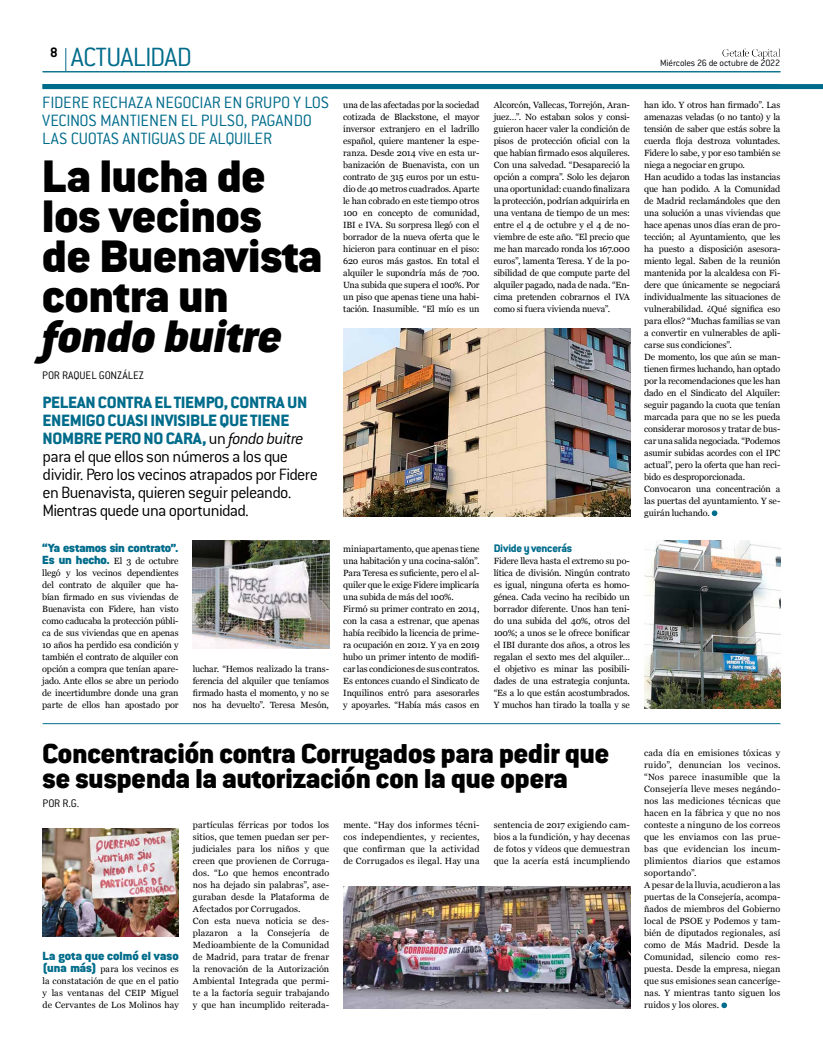
<style>
.page{position:relative;width:823px;height:1049px;background:#fff}
.page>*{position:absolute;margin:0;border:0;box-sizing:border-box;transform-origin:0 0}
.t1{font:900 50px/40px "Conduit ITC Std";color:#000}
.t2{font:italic 900 50px "Conduit ITC Std";color:#000}
.t3{font:900 30px/25px "Conduit ITC Std";color:#000}
.t4{font:300 29px "Conduit ITC Std";letter-spacing:-.03em;color:#006c8b}
.t5{font:300 18px/18px "Conduit ITC Std";letter-spacing:-.035em;color:#000}
.t6{font:300 18px/18px "Conduit ITC Std";letter-spacing:-.005em;color:#006c8b}
.t7{font:900 13px "Conduit ITC Std";letter-spacing:-.005em;color:#006c8b}
.t8{font:300 12px "Conduit ITC Std";color:#000}
.t9{font:800 12px "Conduit ITC Std";letter-spacing:-.02em;color:#006c8b}
.t10{font:300 10px "Conduit ITC Std";letter-spacing:-.015em;color:#000}
.t11{font:9px/12px "Georgia";letter-spacing:-.005em;color:#000;text-align:justify}
.s1{font-weight:800;color:#006c8b}
.s2{font-style:italic}
.s3{font-family:"Conduit ITC Std";font-weight:900;font-size:13px;color:#006c8b}
</style>
<div class="page">
<svg style="left:721px;top:1002px;width:5px;height:6px"></svg>
<svg style="left:711px;top:510px;width:6px;height:6px"></svg>
<img style="left:722px;top:49px;width:58px;height:10px">
<svg style="left:65px;top:48px;width:1px;height:24px"></svg>
<hr style="left:43px;top:72px;width:737px;height:1px;background:#006c8b">
<div style="left:43px;top:84px;width:779px;height:5px;background:#006c8b"></div>
<img style="left:343px;top:329px;width:286px;height:187px">
<img style="left:43px;top:828px;width:136px;height:108px">
<img style="left:343px;top:886px;width:286px;height:122px">
<img style="left:193px;top:540px;width:136px;height:108px">
<img style="left:644px;top:540px;width:136px;height:168px">
<hr style="left:43px;top:723px;width:737px;height:1px;background:#006c8b">
<h3 class="t4" style="left:50px;top:40px;width:143px"><sup>8</sup> ACTUALIDAD</h3>
<h3 class="t6" style="left:42px;top:93px;width:288px">FIDERE RECHAZA NEGOCIAR EN GRUPO Y LOS<br>VECINOS MANTIENEN EL PULSO, PAGANDO<br>LAS CUOTAS ANTIGUAS DE ALQUILER</h3>
<h1 class="t1" style="left:42px;top:157px;width:281px">La lucha de los vecinos de Buenavista contra un</h1>
<h1 class="t2" style="left:42px;top:309px;width:241px">fondo buitre</h1>
<h3 class="t8" style="left:42px;top:368px;width:103px">POR RAQUEL GONZÁLEZ</h3>
<p class="t5" style="left:43px;top:393px;width:277px"><span class="s1">PELEAN CONTRA EL TIEMPO, CONTRA UN ENEMIGO CUASI INVISIBLE QUE TIENE NOMBRE PERO NO CARA,</span> un <span class="s2">fondo buitre </span>para el que ellos son números a los que dividir. Pero los vecinos atrapados por Fidere en Buenavista, quieren seguir peleando.<br>Mientras quede una oportunidad.</p>
<h3 class="t7" style="left:42px;top:541px;width:138px">“Ya estamos sin contrato”.</h3>
<p class="t11" style="left:42px;top:555px;width:138px"><span class="s3">Es un hecho.</span> El 3 de octubre llegó y los vecinos dependientes del contrato de alquiler que ha&shy;bían firmado en sus viviendas de Buenavista con Fidere, han visto como caducaba la protección públi&shy;ca de sus viviendas que en apenas 10 años ha perdido esa condición y también el contrato de alquiler con opción a compra que tenían apare&shy;jado. Ante ellos se abre un periodo de incertidumbre donde una gran parte de ellos han apostado por</p>
<p class="t11" style="left:193px;top:662px;width:138px">luchar. “Hemos realizado la trans&shy;ferencia del alquiler que teníamos firmado hasta el momento, y no se nos ha devuelto”. Teresa Mesón,</p>
<p class="t11" style="left:343px;top:98px;width:138px">una de las afectadas por la sociedad cotizada de Blackstone, el mayor inversor extranjero en el ladrillo español, quiere mantener la espe&shy;ranza. Desde 2014 vive en esta ur&shy;banización de Buenavista, con un contrato de 315 euros por un estu&shy;dio de 40 metros cuadrados. Aparte le han cobrado en este tiempo otros 100 en concepto de comunidad, IBI e IVA. Su sorpresa llegó con el borrador de la nueva oferta que le hicieron para continuar en el piso:<br>620 euros más gastos. En total el alquiler le supondría más de 700.<br>Una subida que supera el 100%. Por un piso que apenas tiene una habi&shy;tación. Inasumible. “El mío es un</p>
<p class="t11" style="left:493px;top:98px;width:138px">Alcorcón, Vallecas, Torrejón, Aran&shy;juez…”. No estaban solos y consi&shy;guieron hacer valer la condición de pisos de protección oficial con la que habían firmado esos alquileres.<br>Con una salvedad. “Desapareció la opción a compra”. Solo les dejaron una oportunidad: cuando finalizara la protección, podrían adquirirla en una ventana de tiempo de un mes: entre el 4 de octubre y el 4 de no&shy;viembre de este año. “El precio que me han marcado ronda los 167.000 euros”, lamenta Teresa. Y de la po&shy;sibilidad de que compute parte del alquiler pagado, nada de nada. “En&shy;cima pretenden cobrarnos el IVA como si fuera vivienda nueva”.</p>
<p class="t11" style="left:343px;top:542px;width:138px;text-align:left">miniapartamento, que apenas tiene una habitación y una cocina-salón”.<br>Para Teresa es suficiente, pero el al&shy;quiler que le exige Fidere implicaría una subida de más del 100%.<br>Firmó su primer contrato en 2014, con la casa a estrenar, que apenas había recibido la licencia de prime&shy;ra ocupación en 2012. Y ya en 2019 hubo un primer intento de modifi&shy;car las condiciones de sus contratos.<br>Es entonces cuando el Sindicato de Inquilinos entró para asesorarles y apoyarles. “Había más casos en</p>
<h3 class="t9" style="left:493px;top:541px;width:80px">Divide y vencerás</h3>
<p class="t11" style="left:493px;top:555px;width:138px">Fidere lleva hasta el extremo su po&shy;lítica de división. Ningún contrato es igual, ninguna oferta es homo&shy;génea. Cada vecino ha recibido un borrador diferente. Unos han teni&shy;do una subida del 40%, otros del 100%; a unos se le ofrece bonificar el IBI durante dos años, a otros les regalan el sexto mes del alquiler… el objetivo es minar las posibili&shy;dades de una estrategia conjunta. “Es a lo que están acostumbrados.<br>Y muchos han tirado la toalla y se</p>
<h2 class="t3" style="left:43px;top:741px;width:568px">Concentración contra Corrugados para pedir que se suspenda la autorización con la que opera</h2>
<h3 class="t8" style="left:43px;top:796px;width:38px">POR R.G.</h3>
<h3 class="t7" style="left:43px;top:949px;width:138px">La gota que colmó el vaso</h3>
<p class="t11" style="left:43px;top:963px;width:138px"><span class="s3">(una más)</span> para los vecinos es la constatación de que en el patio y las ventanas del CEIP Miguel de Cervantes de Los Molinos hay</p>
<p class="t11" style="left:193px;top:819px;width:138px;text-align:left">partículas férricas por todos los sitios, que temen puedan ser per&shy;judiciales para los niños y que creen que provienen de Corruga&shy;dos. “Lo que hemos encontrado nos ha dejado sin palabras”, ase&shy;guraban desde la Plataforma de<br>Afectados por Corrugados.<br>Con esta nueva noticia se des&shy;plazaron a la Consejería de<br>Medioambiente de la Comunidad de Madrid, para tratar de frenar la renovación de la Autorización<br>Ambiental Integrada que permi&shy;te a la factoría seguir trabajando y que han incumplido reiterada-</p>
<p class="t11" style="left:343px;top:818px;width:138px">mente. “Hay dos informes técni&shy;cos independientes, y recientes, que confirman que la actividad de Corrugados es ilegal. Hay una</p>
<p class="t11" style="left:493px;top:818px;width:138px">sentencia de 2017 exigiendo cam&shy;bios a la fundición, y hay decenas de fotos y vídeos que demuestran que la acería está incumpliendo</p>
<p class="t10" style="left:659px;top:57px;width:122px">Miércoles 26 de octubre de 2022</p>
<p class="t11" style="left:643px;top:98px;width:138px;text-align:left">han ido. Y otros han firmado”. Las amenazas veladas (o no tanto) y la tensión de saber que estás sobre la cuerda floja destroza voluntades.<br>Fidere lo sabe, y por eso también se niega a negociar en grupo.<br>Han acudido a todas las instancias que han podido. A la Comunidad de Madrid reclamándoles que den una solución a unas viviendas que hace apenas unos días eran de pro&shy;tección; al Ayuntamiento, que les ha puesto a disposición asesora&shy;miento legal. Saben de la reunión mantenida por la alcaldesa con Fi&shy;dere que únicamente se negociará individualmente las situaciones de vulnerabilidad. ¿Qué significa eso para ellos? “Muchas familias se van a convertir en vulnerables de apli&shy;carse sus condiciones”.<br>De momento, los que aún se man&shy;tienen firmes luchando, han optado por la recomendaciones que les han dado en el Sindicato del Alquiler: seguir pagando la cuota que tenían marcada para que no se les pueda considerar morosos y tratar de bus&shy;car una salida negociada. “Podemos asumir subidas acordes con el IPC actual”, pero la oferta que han reci&shy;bido es desproporcionada.<br>Convocaron una concentración a las puertas del ayuntamiento. Y se&shy;guirán luchando.</p>
<p class="t11" style="left:643px;top:746px;width:138px;text-align:left">cada día en emisiones tóxicas y ruido”, denuncian los vecinos. “Nos parece inasumible que la<br>Consejería lleve meses negándo&shy;nos las mediciones técnicas que hacen en la fábrica y que no nos conteste a ninguno de los correos que les enviamos con las prue&shy;bas que evidencian los incum&shy;plimientos diarios que estamos soportando”.<br>A pesar de la lluvia, acudieron a las puertas de la Consejería, acompa&shy;ñados de miembros del Gobierno local de PSOE y Podemos y tam&shy;bién de diputados regionales, así como de Más Madrid. Desde la<br>Comunidad, silencio como res&shy;puesta. Desde la empresa, niegan que sus emisiones sean canceríge&shy;nas. Y mientras tanto siguen los ruidos y los olores.</p>
</div>
